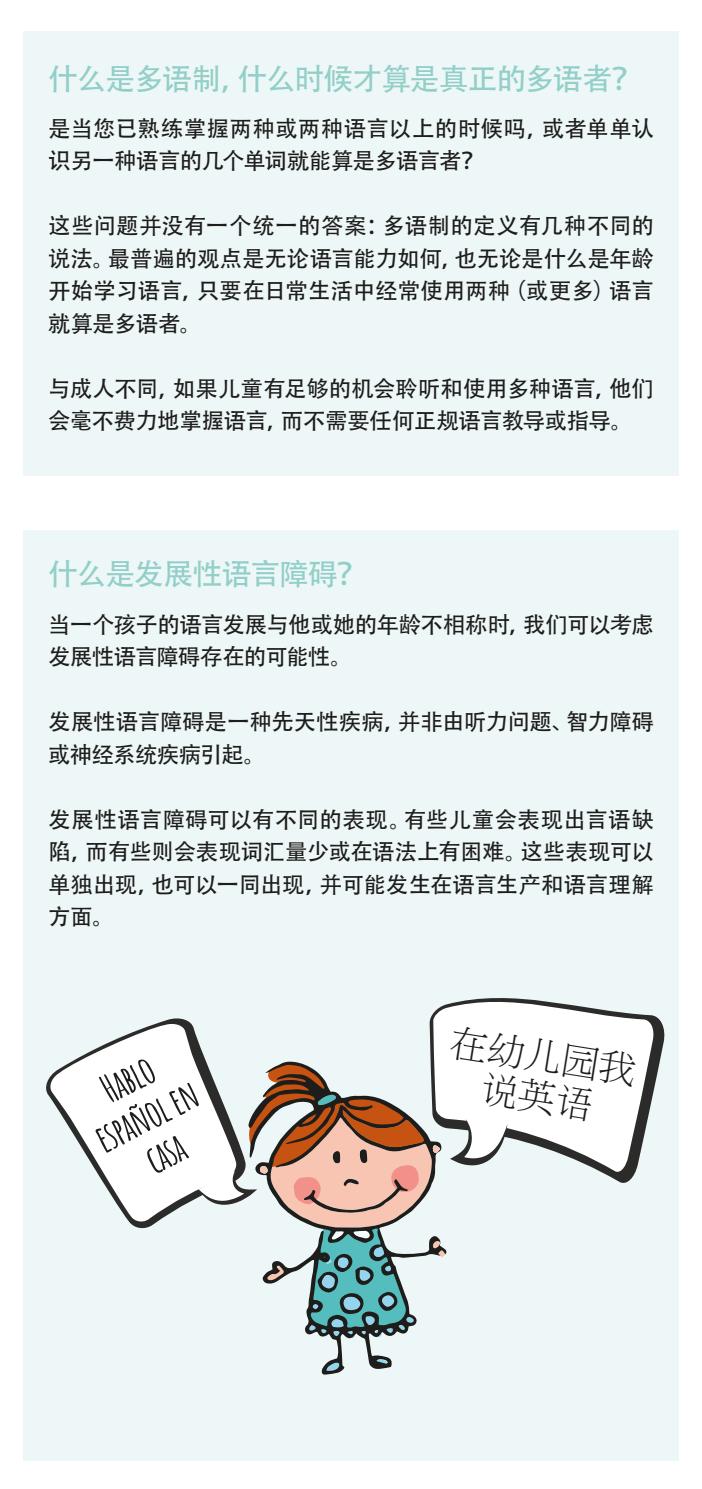
<style>
.page{position:relative;width:702px;height:1489px;background:#fff}
.page>*{position:absolute;margin:0;border:0;box-sizing:border-box;transform-origin:0 0}
.t1{font:700 38.25px/41.8px "Amatic SC";color:#1d1d1b;text-align:center}
.t2{font:37.5px/41.2px "Ming Lt HKSCS UNI H";color:#1d1d1b;text-align:center}
.t3{font:30px "Adobe Heiti Std";letter-spacing:-.04em;color:#92cfc8}
.t4{font:22.5px/32.5px "Adobe Heiti Std";letter-spacing:-.02em;color:#1d1d1b}
</style>
<div class="page">
<div style="left:23px;top:31px;width:655px;height:444px;background:#eef7f7"></div>
<div style="left:23px;top:530px;width:655px;height:930px;background:#eef7f7"></div>
<svg style="left:321px;top:1338px;width:71px;height:36px"></svg>
<svg style="left:654px;top:1016px;width:11px;height:73px"></svg>
<svg style="left:48px;top:998px;width:606px;height:340px"></svg>
<h3 class="t3" style="left:48px;top:61px;width:594px">什么是多语制，什么时候才算是真正的多语者？</h3>
<p class="t4" style="left:48px;top:113px;width:607px">是当您已熟练掌握两种或两种语言以上的时候吗，或者单单认识另一种语言的几个单词就能算是多语言者？</p>
<p class="t4" style="left:48px;top:210px;width:607px;text-align:justify">这些问题并没有一个统一的答案：多语制的定义有几种不同的说法。最普遍的观点是无论语言能力如何，也无论是什么是年龄开始学习语言，只要在日常生活中经常使用两种（或更多）语言就算是多语者。</p>
<p class="t4" style="left:48px;top:373px;width:607px">与成人不同，如果儿童有足够的机会聆听和使用多种语言，他们会毫不费力地掌握语言，而不需要任何正规语言教导或指导。</p>
<h3 class="t3" style="left:48px;top:556px;width:320px">什么是发展性语言障碍？</h3>
<p class="t4" style="left:48px;top:608px;width:607px">当一个孩子的语言发展与他或她的年龄不相称时，我们可以考虑发展性语言障碍存在的可能性。</p>
<p class="t4" style="left:48px;top:706px;width:607px">发展性语言障碍是一种先天性疾病，并非由听力问题、智力障碍或神经系统疾病引起。</p>
<p class="t4" style="left:48px;top:803px;width:607px;text-align:justify">发展性语言障碍可以有不同的表现。有些儿童会表现出言语缺陷，而有些则会表现词汇量少或在语法上有困难。这些表现可以单独出现，也可以一同出现，并可能发生在语言生产和语言理解方面。</p>
<h1 class="t1" style="left:68px;top:1083px;width:112px;rotate:-27deg">Hablo español en casa</h1>
<h2 class="t2" style="left:454px;top:1021px;width:189px;rotate:9deg">在幼儿园我说英语</h2>
</div>
